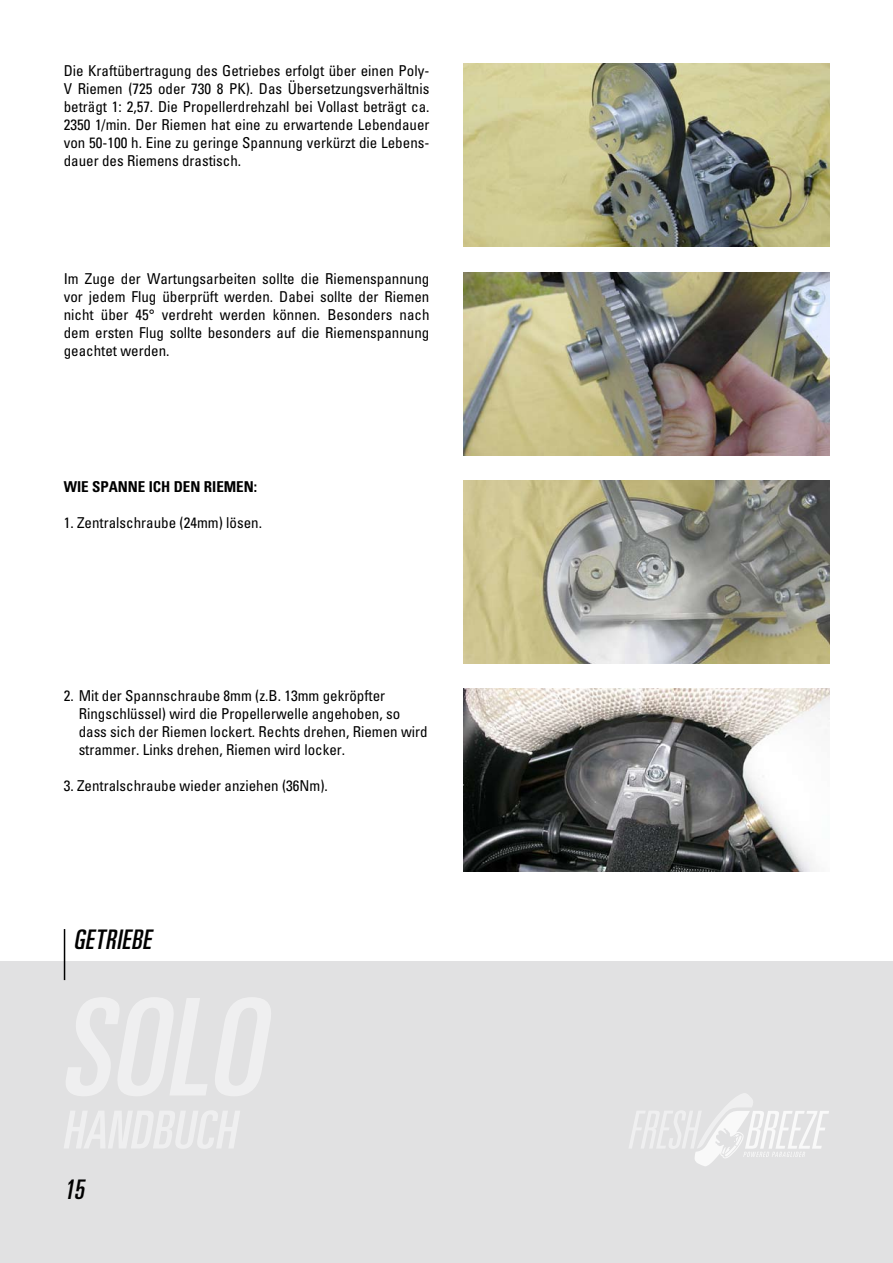
<style>
.page{position:relative;width:893px;height:1263px;background:#fff}
.page>*{position:absolute;margin:0;border:0;box-sizing:border-box;transform-origin:0 0}
.t1{font:italic ultra-condensed 27px "Univers";color:#000}
.t2{font:condensed 15px/18px "Univers";color:#000;text-align:justify}
.t3{font:700 condensed 15px "Univers";color:#000}
</style>
<div class="page">
<div style="left:0;top:961px;width:893px;height:302px;background:#e1e1e2"></div>
<hr style="left:64px;top:929px;width:1px;height:51px;background:#000">
<svg style="left:629px;top:1093px;width:200px;height:73px"></svg>
<img style="left:463px;top:64px;width:366px;height:183px">
<img style="left:463px;top:272px;width:366px;height:183px">
<img style="left:463px;top:480px;width:366px;height:183px">
<img style="left:463px;top:689px;width:366px;height:183px">
<p class="t2" style="left:64px;top:61px;width:367px">Die Kraftübertragung des Getriebes erfolgt über einen Poly-V Riemen (725 oder 730 8 PK). Das Übersetzungsverhältnis beträgt 1: 2,57. Die Propellerdrehzahl bei Vollast beträgt ca.<br>2350 1/min. Der Riemen hat eine zu erwartende Lebendauer von 50-100 h. Eine zu geringe Spannung verkürzt die Lebens&shy;dauer des Riemens drastisch.</p>
<p class="t2" style="left:64px;top:270px;width:367px">Im Zuge der Wartungsarbeiten sollte die Riemenspannung vor jedem Flug überprüft werden. Dabei sollte der Riemen nicht über 45° verdreht werden können. Besonders nach dem ersten Flug sollte besonders auf die Riemenspannung geachtet werden.</p>
<p class="t3" style="left:64px;top:478px;width:195px">WIE SPANNE ICH DEN RIEMEN:</p>
<p class="t2" style="left:64px;top:514px;width:200px">1. Zentralschraube (24mm) lösen.</p>
<p class="t2" style="left:79px;top:686px;width:351px;text-align:left;text-indent:-15px">2. Mit der Spannschraube 8mm (z.B. 13mm gekröpfter Ringschlüssel) wird die Propellerwelle angehoben, so dass sich der Riemen lockert. Rechts drehen, Riemen wird strammer. Links drehen, Riemen wird locker.</p>
<p class="t2" style="left:64px;top:776px;width:266px">3. Zentralschraube wieder anziehen (36Nm).</p>
<h1 class="t1" style="left:73px;top:923px;width:84px">GETRIEBE</h1>
<h1 class="t1" style="left:64px;top:1174px;width:27px">15</h1>
</div>
